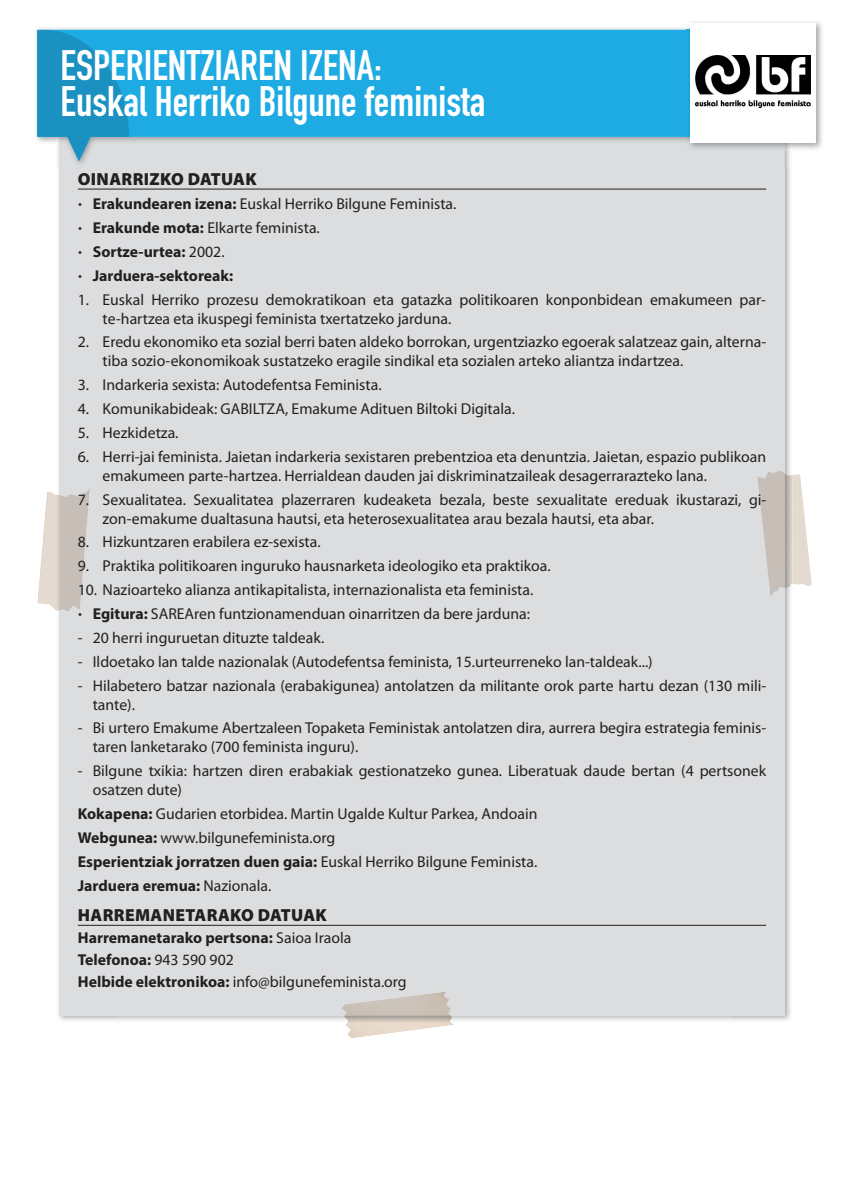
<style>
.page{position:relative;width:844px;height:1191px;background:#fff}
.page>*{position:absolute;margin:0;border:0;box-sizing:border-box;transform-origin:0 0}
.t1{font:42px/36.8px "DIN Engschrift Std";color:#fff}
.t2{font:900 17.5px "Myriad Pro";letter-spacing:.02em;color:#231f20}
.t3{font:15.75px/18.9px "Myriad Pro";color:#231f20}
.t4{font:700 15.75px/23.8px "Myriad Pro";color:#231f20}
.s1{font-family:"DINOT"}
.s2{font-weight:400}
.s3{font-family:"DINOT";font-weight:700}
.s4{font-weight:700}
</style>
<div class="page">
<img style="left:731px;top:168px;width:60px;height:853px">
<div style="left:59px;top:129px;width:725px;height:886px;background:#dcdddf"></div>
<svg style="left:129px;top:30px;width:662px;height:131px;fill:#1eaae2"></svg>
<svg style="left:37px;top:30px;width:92px;height:131px;background:#39a1cb"></svg>
<hr style="left:78px;top:189px;width:688px;height:1px;background:#231f20">
<hr style="left:78px;top:925px;width:688px;height:1px;background:#231f20">
<img style="left:792px;top:474px;width:19px;height:112px">
<img style="left:784px;top:473px;width:8px;height:115px">
<img style="left:757px;top:471px;width:27px;height:126px">
<img style="left:37px;top:492px;width:19px;height:118px">
<img style="left:59px;top:488px;width:31px;height:123px">
<img style="left:346px;top:1023px;width:108px;height:15px">
<img style="left:342px;top:992px;width:109px;height:23px">
<img style="left:689px;top:22px;width:133px;height:127px">
<img style="left:686px;top:137px;width:106px;height:14px">
<img style="left:686px;top:30px;width:4px;height:107px">
<div style="left:690px;top:24px;width:125px;height:119px;background:#fff"></div>
<img style="left:695px;top:56px;width:115px;height:52px">
<h1 class="t1" style="left:61px;top:50px;width:426px">ESPERIENTZIAREN IZENA:<br>Euskal Herriko Bilgune feminista</h1>
<p class="t2" style="left:78px;top:173px;width:180px">OINARRIZKO DATUAK</p>
<p class="t4" style="left:78px;top:193px;width:380px"><span class="s1">·</span> Erakundearen izena: <span class="s2">Euskal Herriko Bilgune Feminista. </span><span class="s1">·</span> Erakunde mota: <span class="s2">Elkarte feminista.<br></span><span class="s1">·</span> Sortze-urtea: <span class="s2">2002.<br></span><span class="s1">·</span> Jarduera-sektoreak:</p>
<p class="t3" style="left:103px;top:291px;width:664px;text-indent:-25px">1. Euskal Herriko prozesu demokratikoan eta gatazka politikoaren konponbidean emakumeen par&shy;te-hartzea eta ikuspegi feminista txertatzeko jarduna.</p>
<p class="t3" style="left:103px;top:334px;width:665px;text-indent:-25px">2. Eredu ekonomiko eta sozial berri baten aldeko borrokan, urgentziazko egoerak salatzeaz gain, alterna&shy;tiba sozio-ekonomikoak sustatzeko eragile sindikal eta sozialen arteko aliantza indartzea.</p>
<p class="t3" style="left:78px;top:377px;width:305px">3. Indarkeria sexista: Autodefentsa Feminista.</p>
<p class="t3" style="left:78px;top:400px;width:438px">4. Komunikabideak: GABILTZA, Emakume Adituen Biltoki Digitala.</p>
<p class="t3" style="left:78px;top:424px;width:102px">5. Hezkidetza.</p>
<p class="t3" style="left:103px;top:448px;width:664px;text-indent:-25px">6. Herri-jai feminista. Jaietan indarkeria sexistaren prebentzioa eta denuntzia. Jaietan, espazio publikoan emakumeen parte-hartzea. Herrialdean dauden jai diskriminatzaileak desagerrarazteko lana.</p>
<p class="t3" style="left:103px;top:491px;width:665px;text-indent:-25px">7. Sexualitatea. Sexualitatea plazerraren kudeaketa bezala, beste sexualitate ereduak ikustarazi, gi&shy;zon-emakume dualtasuna hautsi, eta heterosexualitatea arau bezala hautsi, eta abar.</p>
<p class="t3" style="left:78px;top:534px;width:244px">8. Hizkuntzaren erabilera ez-sexista.</p>
<p class="t3" style="left:78px;top:558px;width:474px">9. Praktika politikoaren inguruko hausnarketa ideologiko eta praktikoa.</p>
<p class="t3" style="left:78px;top:579px;width:457px;line-height:23.8px">10. Nazioarteko alianza antikapitalista, internazionalista eta feminista. <span class="s3">·</span> <span class="s4">Egitura:</span> SAREAren funtzionamenduan oinarritzen da bere jarduna:</p>
<p class="t3" style="left:78px;top:629px;width:248px">- 20 herri inguruetan dituzte taldeak.</p>
<p class="t3" style="left:78px;top:653px;width:576px">- Ildoetako lan talde nazionalak (Autodefentsa feminista, 15.urteurreneko lan-taldeak...)</p>
<p class="t3" style="left:93px;top:677px;width:675px;text-indent:-15px">- Hilabetero batzar nazionala (erabakigunea) antolatzen da militante orok parte hartu dezan (130 mili&shy;tante).</p>
<p class="t3" style="left:93px;top:720px;width:674px;text-indent:-15px">- Bi urtero Emakume Abertzaleen Topaketa Feministak antolatzen dira, aurrera begira estrategia feminis&shy;taren lanketarako (700 feminista inguru).</p>
<p class="t3" style="left:93px;top:762px;width:674px;text-indent:-15px">- Bilgune txikia: hartzen diren erabakiak gestionatzeko gunea. Liberatuak daude bertan (4 pertsonek osatzen dute)</p>
<p class="t3" style="left:78px;top:803px;width:461px;line-height:23.8px"><span class="s4">Kokapena:</span> Gudarien etorbidea. Martin Ugalde Kultur Parkea, Andoain <span class="s4">Webgunea:</span> www.bilgunefeminista.org<br><span class="s4">Esperientziak jorratzen duen gaia:</span> Euskal Herriko Bilgune Feminista.<br><span class="s4">Jarduera eremua:</span> Nazionala.</p>
<p class="t2" style="left:78px;top:909px;width:250px">HARREMANETARAKO DATUAK</p>
<p class="t4" style="left:78px;top:928px;width:330px;line-height:21.9px">Harremanetarako pertsona: <span class="s2">Saioa Iraola<br></span>Telefonoa: <span class="s2">943 590 902<br></span>Helbide elektronikoa: <span class="s2">info@bilgunefeminista.org</span></p>
</div>
